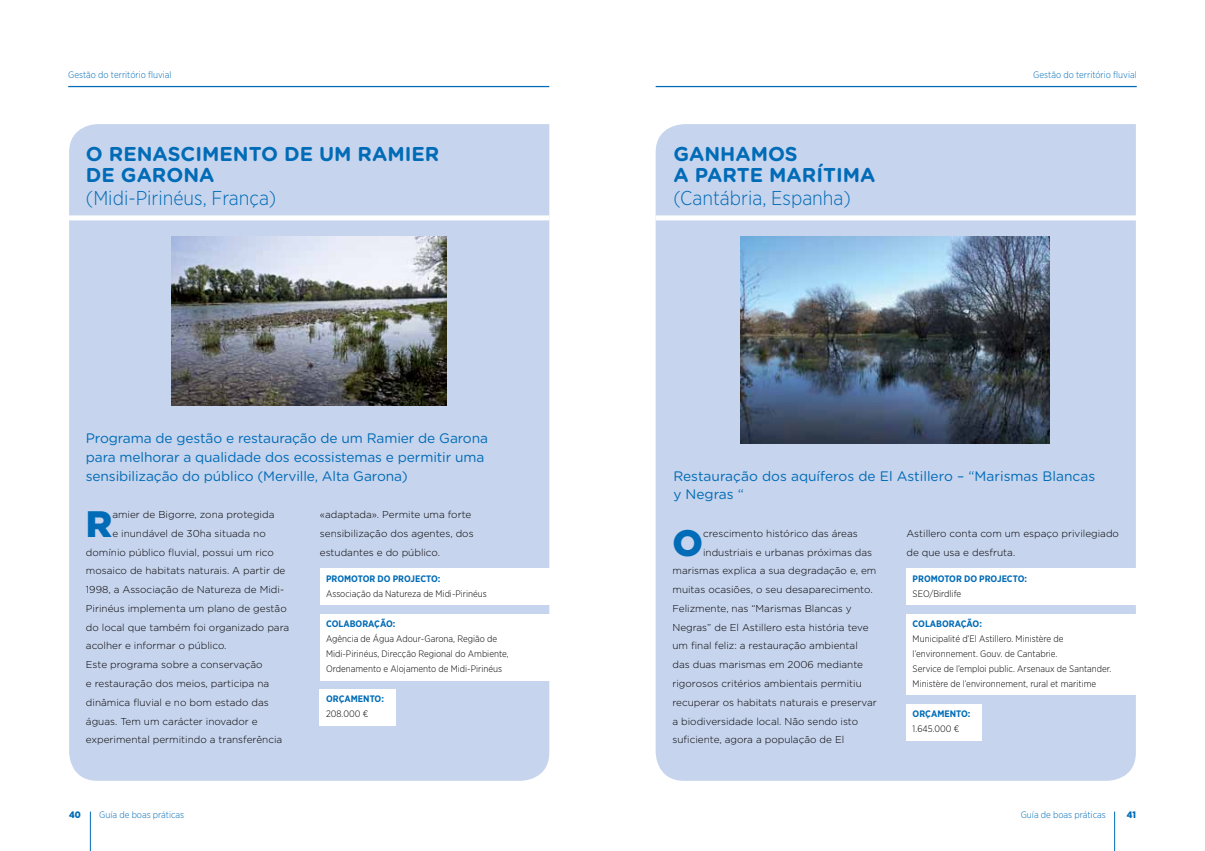
<style>
.page{position:relative;width:1205px;height:851px;background:#fff}
.page>*{position:absolute;margin:0;border:0;box-sizing:border-box;transform-origin:0 0}
.t1{font:900 36.75px "Gotham";color:#006bb6}
.t2{font:700 20px/21.2px "Gotham Rounded";color:#006bb6}
.t3{font:300 20px "Gotham Narrow";color:#006bb6}
.t4{font:13.75px/18.8px "Gotham Rounded";letter-spacing:-.01em;color:#006bb6}
.t5{font:300 10px/18.8px "Gotham";color:#000}
.t6{font:300 9.38px/15px "Gotham Narrow";color:#000}
.t7{font:300 9.38px "Gotham Narrow";color:#006bb6}
.t8{font:700 9.38px/15px "Gotham Narrow";color:#006bb6}
.t9{font:900 9.38px "Gotham Narrow";color:#006bb6}
.s1{font-weight:700;color:#006bb6}
.s2{font-weight:300;color:#000}
</style>
<div class="page">
<hr style="left:90px;top:811px;width:1px;height:39px;background:#006bb6">
<div style="left:69px;top:124px;width:480px;height:656px;background:#c7d4ed"></div>
<div style="left:68px;top:215px;width:481px;height:5px;background:#fff"></div>
<hr style="left:68px;top:86px;width:481px;height:1px;background:#006bb6">
<hr style="left:1114px;top:811px;width:1px;height:39px;background:#006bb6">
<div style="left:656px;top:124px;width:480px;height:656px;background:#c7d4ed"></div>
<hr style="left:656px;top:86px;width:481px;height:1px;background:#006bb6">
<div style="left:656px;top:215px;width:481px;height:5px;background:#fff"></div>
<img style="left:741px;top:237px;width:308px;height:206px">
<div style="left:906px;top:704px;width:76px;height:36px;background:#fff"></div>
<div style="left:906px;top:614px;width:238px;height:80px;background:#fff"></div>
<div style="left:906px;top:568px;width:238px;height:36px;background:#fff"></div>
<div style="left:320px;top:688px;width:76px;height:37px;background:#fff"></div>
<div style="left:320px;top:614px;width:235px;height:66px;background:#fff"></div>
<div style="left:320px;top:568px;width:235px;height:36px;background:#fff"></div>
<img style="left:172px;top:237px;width:275px;height:168px">
<p class="t7" style="left:68px;top:69px;width:105px">Gestão do território fluvial</p>
<p class="t2" style="left:86px;top:142px;width:355px">O RENASCIMENTO DE UM RAMIER<br>DE GARONA</p>
<p class="t3" style="left:86px;top:186px;width:192px">(Midi-Pirinéus, França)</p>
<p class="t4" style="left:86px;top:428px;width:404px">Programa de gestão e restauração de um Ramier de Garona para melhorar a qualidade dos ecossistemas e permitir uma sensibilização do público (Merville, Alta Garona)</p>
<p class="t1" style="left:86px;top:498px;width:28px">R</p>
<p class="t5" style="left:112px;top:505px;width:164px">amier de Bigorre, zona protegida</p>
<p class="t5" style="left:112px;top:523px;width:155px">e inundável de 30ha situada no</p>
<p class="t5" style="left:86px;top:542px;width:189px">domínio público fluvial, possui um rico</p>
<p class="t5" style="left:86px;top:561px;width:201px">mosaico de habitats naturais. A partir de</p>
<p class="t5" style="left:86px;top:580px;width:200px">1998, a Associação de Natureza de Midi-</p>
<p class="t5" style="left:86px;top:598px;width:202px">Pirinéus implementa um plano de gestão</p>
<p class="t5" style="left:86px;top:617px;width:205px">do local que também foi organizado para</p>
<p class="t5" style="left:86px;top:636px;width:142px">acolher e informar o público.</p>
<p class="t5" style="left:86px;top:655px;width:178px">Este programa sobre a conservação</p>
<p class="t5" style="left:86px;top:673px;width:185px">e restauração dos meios, participa na</p>
<p class="t5" style="left:86px;top:692px;width:184px">dinâmica fluvial e no bom estado das</p>
<p class="t5" style="left:86px;top:711px;width:173px">águas. Tem um carácter inovador e</p>
<p class="t5" style="left:86px;top:730px;width:198px">experimental permitindo a transferência</p>
<p class="t5" style="left:320px;top:505px;width:155px">«adaptada». Permite uma forte sensibilização dos agentes, dos estudantes e do público.</p>
<p class="t6" style="left:326px;top:570px;width:162px"><span class="s1">PROMOTOR DO PROJECTO:<br></span>Associação da Natureza de Midi-Pirinéus</p>
<p class="t6" style="left:326px;top:615px;width:184px"><span class="s1">COLABORAÇÃO:<br></span>Agência de Água Adour-Garona, Região de Midi-Pirinéus, Direcção Regional do Ambiente, Ordenamento e Alojamento de Midi-Pirinéus</p>
<p class="t8" style="left:326px;top:690px;width:59px">ORÇAMENTO:<br><span class="s2">208.000 €</span></p>
<p class="t2" style="left:673px;top:142px;width:204px">GANHAMOS<br>A PARTE MARÍTIMA</p>
<p class="t3" style="left:673px;top:186px;width:179px">(Cantábria, Espanha)</p>
<p class="t7" style="left:1033px;top:69px;width:105px">Gestão do território fluvial</p>
<p class="t4" style="left:673px;top:465px;width:423px">Restauração dos aquíferos de El Astillero – “Marismas Blancas y Negras “</p>
<p class="t1" style="left:672px;top:517px;width:32px">O</p>
<p class="t5" style="left:703px;top:523px;width:156px">crescimento histórico das áreas</p>
<p class="t5" style="left:703px;top:542px;width:171px">industriais e urbanas próximas das</p>
<p class="t5" style="left:672px;top:561px;width:205px">marismas explica a sua degradação e, em</p>
<p class="t5" style="left:672px;top:580px;width:202px">muitas ocasiões, o seu desaparecimento.</p>
<p class="t5" style="left:672px;top:598px;width:181px">Felizmente, nas “Marismas Blancas y</p>
<p class="t5" style="left:672px;top:617px;width:197px">Negras” de El Astillero esta história teve</p>
<p class="t5" style="left:672px;top:636px;width:187px">um final feliz: a restauração ambiental</p>
<p class="t5" style="left:672px;top:655px;width:192px">das duas marismas em 2006 mediante</p>
<p class="t5" style="left:672px;top:673px;width:191px">rigorosos critérios ambientais permitiu</p>
<p class="t5" style="left:672px;top:692px;width:206px">recuperar os habitats naturais e preservar</p>
<p class="t5" style="left:672px;top:711px;width:187px">a biodiversidade local. Não sendo isto</p>
<p class="t5" style="left:672px;top:730px;width:173px">suficiente, agora a população de El</p>
<p class="t5" style="left:906px;top:523px;width:214px">Astillero conta com um espaço privilegiado de que usa e desfruta.</p>
<p class="t8" style="left:912px;top:571px;width:116px">PROMOTOR DO PROJECTO:<br><span class="s2">SEO/Birdlife</span></p>
<p class="t6" style="left:912px;top:615px;width:200px"><span class="s1">COLABORAÇÃO:<br></span>Municipalité d’El Astillero. Ministère de l’environnement. Gouv. de Cantabrie.<br>Service de l’emploi public. Arsenaux de Santander.<br>Ministère de l’environnement, rural et maritime</p>
<p class="t8" style="left:912px;top:706px;width:59px">ORÇAMENTO:<br><span class="s2">1.645.000 €</span></p>
<p class="t9" style="left:69px;top:808px;width:13px">40</p>
<p class="t7" style="left:99px;top:809px;width:86px">Guía de boas práticas</p>
<p class="t7" style="left:1021px;top:809px;width:86px">Guía de boas práticas</p>
<p class="t9" style="left:1127px;top:808px;width:11px">41</p>
</div>
